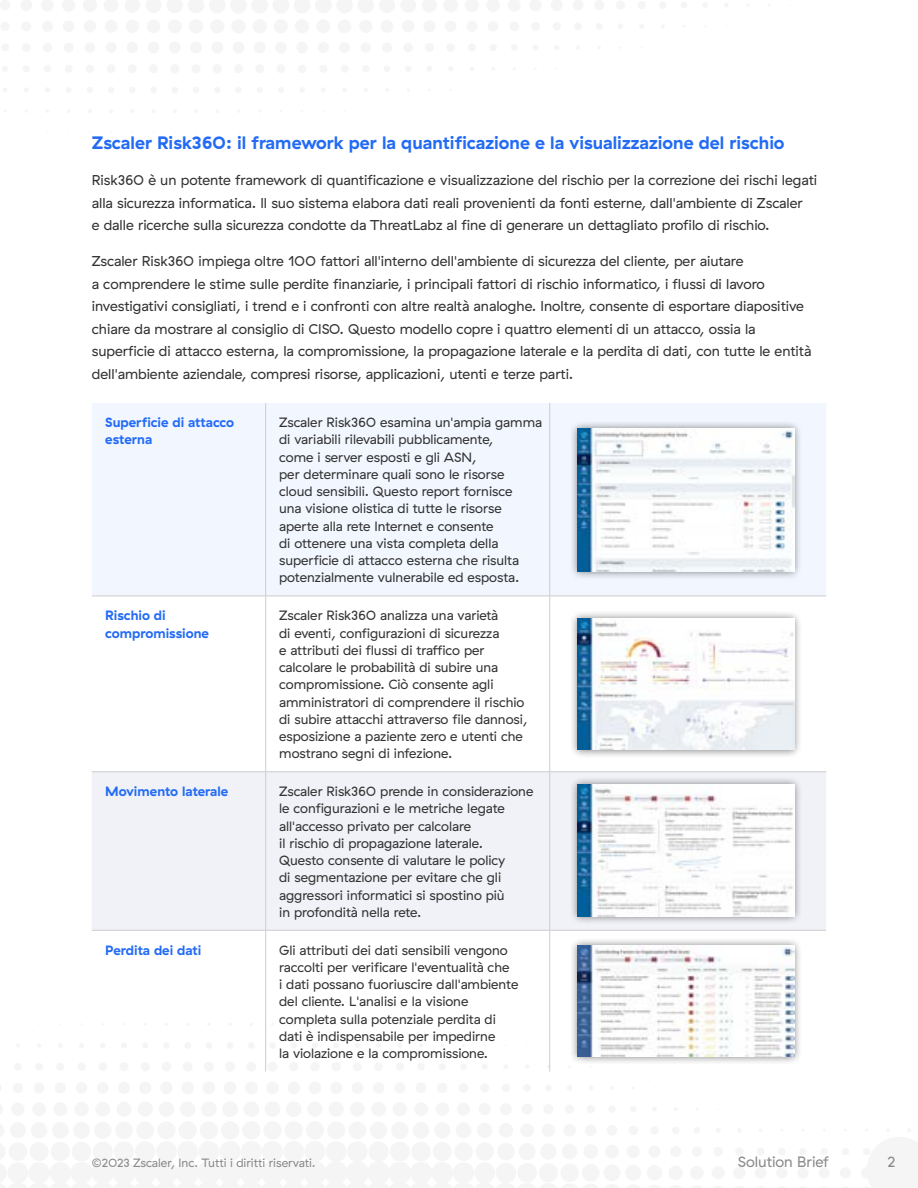
<style>
.page{position:relative;width:918px;height:1188px;background:#fff}
.page>*{position:absolute;margin:0;border:0;box-sizing:border-box;transform-origin:0 0}
.t1{font:700 18px "GT Haptik ZS";color:#236bf5}
.t2{font:15px "GT Haptik ZS";color:#898989}
.t3{font:14.25px/22.5px "GT Haptik ZS";color:#323232}
.t4{font:13.5px/17.2px "GT Haptik ZS";color:#323232}
.t5{font:700 13.5px/17.2px "GT Haptik ZS";color:#236bf5}
.t6{font:12px "GT Haptik ZS";color:#898989}
</style>
<div class="page">
<div style="left:92px;top:403px;width:734px;height:193px;background:#f2f6fe"></div>
<div style="left:92px;top:772px;width:734px;height:158px;background:#f0f2f7"></div>
<hr style="left:265px;top:403px;width:1px;height:193px;background:#cdcdcd">
<hr style="left:549px;top:403px;width:1px;height:193px;background:#cdcdcd">
<hr style="left:92px;top:596px;width:174px;height:1px;background:#cdcdcd">
<hr style="left:266px;top:596px;width:284px;height:1px;background:#cdcdcd">
<hr style="left:265px;top:596px;width:1px;height:176px;background:#cdcdcd">
<hr style="left:550px;top:596px;width:276px;height:1px;background:#cdcdcd">
<hr style="left:549px;top:596px;width:1px;height:176px;background:#cdcdcd">
<hr style="left:92px;top:771px;width:174px;height:1px;background:#cdcdcd">
<hr style="left:266px;top:771px;width:284px;height:1px;background:#cdcdcd">
<hr style="left:265px;top:772px;width:1px;height:158px;background:#cdcdcd">
<hr style="left:550px;top:771px;width:276px;height:1px;background:#cdcdcd">
<hr style="left:549px;top:772px;width:1px;height:158px;background:#cdcdcd">
<hr style="left:92px;top:930px;width:174px;height:1px;background:#cdcdcd">
<hr style="left:266px;top:930px;width:284px;height:1px;background:#cdcdcd">
<hr style="left:265px;top:930px;width:1px;height:142px;background:#cdcdcd">
<hr style="left:550px;top:930px;width:276px;height:1px;background:#cdcdcd">
<hr style="left:549px;top:930px;width:1px;height:142px;background:#cdcdcd">
<div style="left:570px;top:610px;width:232px;height:149px;background:#000;opacity:.5"></div>
<img style="left:578px;top:618px;width:216px;height:132px">
<div style="left:570px;top:937px;width:232px;height:128px;background:#000;opacity:.5"></div>
<img style="left:578px;top:945px;width:216px;height:111px">
<div style="left:570px;top:421px;width:232px;height:159px;background:#000;opacity:.5"></div>
<img style="left:578px;top:429px;width:216px;height:142px">
<div style="left:570px;top:777px;width:232px;height:148px;background:#000;opacity:.5"></div>
<img style="left:578px;top:784px;width:216px;height:132px">
<h1 class="t1" style="left:92px;top:132px;width:694px">Zscaler Risk360: il framework per la quantificazione e la visualizzazione del rischio</h1>
<p class="t3" style="left:92px;top:169px;width:727px">Risk360 è un potente framework di quantificazione e visualizzazione del rischio per la correzione dei rischi legati alla sicurezza informatica. Il suo sistema elabora dati reali provenienti da fonti esterne, dall'ambiente di Zscaler<br>e dalle ricerche sulla sicurezza condotte da ThreatLabz al fine di generare un dettagliato profilo di rischio.</p>
<p class="t3" style="left:92px;top:250px;width:721px">Zscaler Risk360 impiega oltre 100 fattori all'interno dell'ambiente di sicurezza del cliente, per aiutare<br>a comprendere le stime sulle perdite finanziarie, i principali fattori di rischio informatico, i flussi di lavoro investigativi consigliati, i trend e i confronti con altre realtà analoghe. Inoltre, consente di esportare diapositive chiare da mostrare al consiglio di CISO. Questo modello copre i quattro elementi di un attacco, ossia la superficie di attacco esterna, la compromissione, la propagazione laterale e la perdita di dati, con tutte le entità dell'ambiente aziendale, compresi risorse, applicazioni, utenti e terze parti.</p>
<p class="t5" style="left:105px;top:414px;width:130px">Superficie di attacco esterna</p>
<p class="t4" style="left:279px;top:414px;width:265px">Zscaler Risk360 esamina un'ampia gamma di variabili rilevabili pubblicamente,<br>come i server esposti e gli ASN,<br>per determinare quali sono le risorse<br>cloud sensibili. Questo report fornisce<br>una visione olistica di tutte le risorse aperte alla rete Internet e consente<br>di ottenere una vista completa della superficie di attacco esterna che risulta potenzialmente vulnerabile ed esposta.</p>
<p class="t5" style="left:105px;top:607px;width:105px">Rischio di compromissione</p>
<p class="t4" style="left:279px;top:607px;width:250px">Zscaler Risk360 analizza una varietà<br>di eventi, configurazioni di sicurezza<br>e attributi dei flussi di traffico per calcolare le probabilità di subire una compromissione. Ciò consente agli amministratori di comprendere il rischio di subire attacchi attraverso file dannosi, esposizione a paziente zero e utenti che mostrano segni di infezione.</p>
<p class="t5" style="left:105px;top:783px;width:125px">Movimento laterale</p>
<p class="t4" style="left:279px;top:783px;width:256px">Zscaler Risk360 prende in considerazione le configurazioni e le metriche legate all'accesso privato per calcolare<br>il rischio di propagazione laterale.<br>Questo consente di valutare le policy<br>di segmentazione per evitare che gli aggressori informatici si spostino più<br>in profondità nella rete.</p>
<p class="t5" style="left:105px;top:941px;width:98px">Perdita dei dati</p>
<p class="t4" style="left:279px;top:941px;width:241px">Gli attributi dei dati sensibili vengono raccolti per verificare l'eventualità che<br>i dati possano fuoriuscire dall'ambiente del cliente. L'analisi e la visione completa sulla potenziale perdita di dati è indispensabile per impedirne<br>la violazione e la compromissione.</p>
<p class="t6" style="left:92px;top:1156px;width:225px">©2023 Zscaler, Inc. Tutti i diritti riservati.</p>
<p class="t2" style="left:738px;top:1153px;width:93px">Solution Brief</p>
<p class="t2" style="left:887px;top:1153px;width:10px">2</p>
</div>
